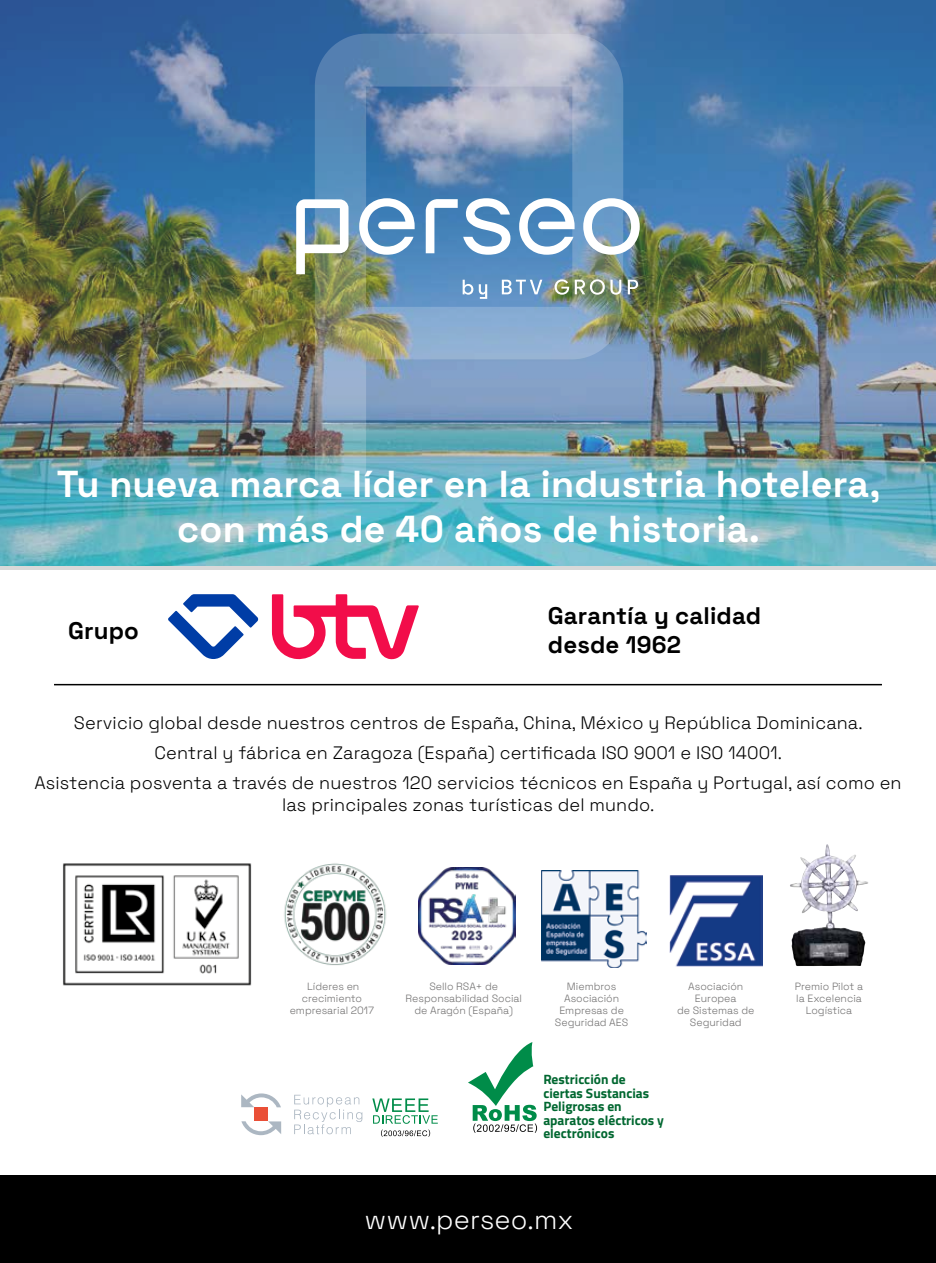
<style>
.page{position:relative;width:936px;height:1263px;background:#fff}
.page>*{position:absolute;margin:0;border:0;box-sizing:border-box;transform-origin:0 0}
.t1{font:300 37.5px/45px "Space Grotesk";letter-spacing:.005em;color:#fff;text-align:center}
.t2{font:300 27px "Space Grotesk";letter-spacing:.005em;color:#fff}
.t3{font:300 24px/28.8px "Space Grotesk";letter-spacing:.005em;color:#000}
.t4{font:300 18px/30.2px "Space Grotesk";letter-spacing:.005em;color:#000;text-align:center}
.t5{font:700 13.5px/13.5px "Titillium Web";color:#006730}
.t6{font:300 10.5px/12px "Space Grotesk";color:#706f6f;text-align:center}
</style>
<div class="page">
<div style="left:0;top:1175px;width:935px;height:88px;background:#000"></div>
<img style="left:0;top:0;width:935px;height:569px">
<img style="left:315px;top:34px;width:308px;height:453px">
<svg style="left:462px;top:280px;width:11px;height:15px"></svg>
<svg style="left:479px;top:284px;width:8px;height:15px"></svg>
<svg style="left:502px;top:280px;width:40px;height:14px"></svg>
<svg style="left:554px;top:279px;width:50px;height:16px"></svg>
<svg style="left:610px;top:280px;width:11px;height:15px"></svg>
<svg style="left:627px;top:280px;width:11px;height:14px"></svg>
<svg style="left:463px;top:198px;width:47px;height:57px"></svg>
<svg style="left:583px;top:198px;width:56px;height:57px"></svg>
<svg style="left:425px;top:199px;width:32px;height:54px"></svg>
<svg style="left:296px;top:199px;width:52px;height:75px"></svg>
<svg style="left:359px;top:198px;width:55px;height:57px"></svg>
<svg style="left:519px;top:198px;width:55px;height:57px"></svg>
<svg style="left:241px;top:1121px;width:40px;height:14px"></svg>
<div style="left:254px;top:1107px;width:13px;height:14px;background:#ea4f37"></div>
<svg style="left:241px;top:1093px;width:40px;height:14px"></svg>
<svg style="left:294px;top:1095px;width:68px;height:39px"></svg>
<svg style="left:372px;top:1098px;width:66px;height:38px"></svg>
<svg style="left:468px;top:1042px;width:69px;height:91px"></svg>
<img style="left:790px;top:844px;width:75px;height:122px">
<img style="left:541px;top:871px;width:105px;height:96px">
<img style="left:669px;top:875px;width:93px;height:91px">
<img style="left:284px;top:863px;width:102px;height:102px">
<img style="left:63px;top:863px;width:189px;height:123px">
<img style="left:419px;top:868px;width:96px;height:97px">
<svg style="left:168px;top:594px;width:90px;height:65px"></svg>
<svg style="left:272px;top:594px;width:147px;height:66px"></svg>
<hr style="left:54px;top:684px;width:827px;height:1px;background:#000">
<h1 class="t1" style="left:57px;top:459px;width:825px">Tu nueva marca líder en la industria hotelera, con más de 40 años de historia.</h1>
<h3 class="t3" style="left:68px;top:614px;width:72px">Grupo</h3>
<h3 class="t3" style="left:548px;top:600px;width:215px">Garantía y calidad desde 1962</h3>
<p class="t4" style="left:34px;top:706px;width:868px">Servicio global desde nuestros centros de España, China, México y República Dominicana.<br>Central y fábrica en Zaragoza (España) certificada ISO 9001 e ISO 14001.<br>Asistencia posventa a través de nuestros 120 servicios técnicos en España y Portugal, así como en</p>
<p class="t4" style="left:282px;top:788px;width:374px">las principales zonas turísticas del mundo.</p>
<p class="t6" style="left:290px;top:980px;width:86px">Líderes en crecimiento empresarial 2017</p>
<p class="t6" style="left:405px;top:980px;width:118px">Sello RSA+ de<br>Responsabilidad Social de Aragón (España)</p>
<p class="t6" style="left:555px;top:980px;width:75px">Miembros<br>Asociación<br>Empresas de<br>Seguridad AES</p>
<p class="t6" style="left:677px;top:980px;width:79px">Asociación<br>Europea<br>de Sistemas de<br>Seguridad</p>
<p class="t5" style="left:543px;top:1072px;width:122px">Restricción de ciertas Sustancias<br>Peligrosas en aparatos eléctricos y electrónicos</p>
<h2 class="t2" style="left:364px;top:1200px;width:211px">www.perseo.mx</h2>
<p class="t6" style="left:794px;top:980px;width:70px">Premio Pilot a la Excelencia<br>Logística</p>
</div>
